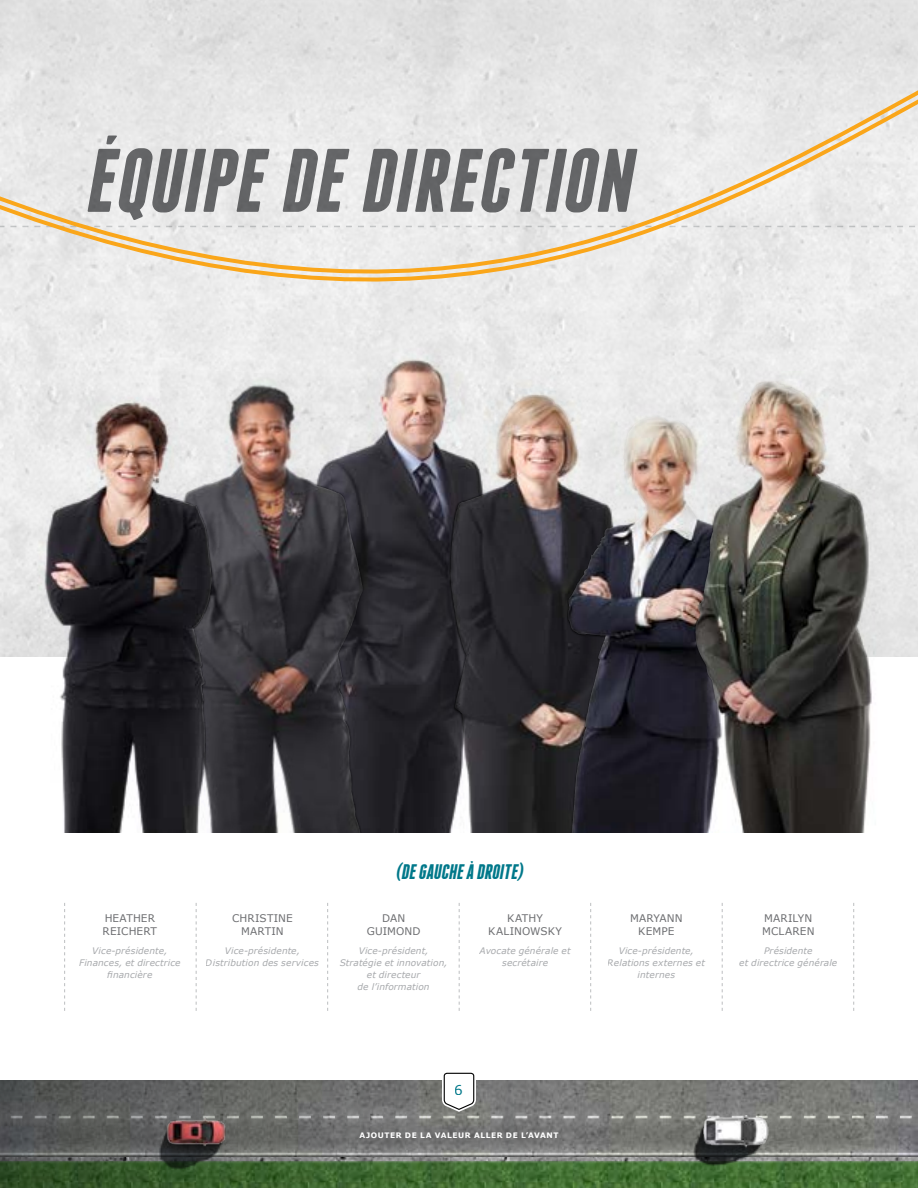
<style>
.page{position:relative;width:918px;height:1188px;background:#fff}
.page>*{position:absolute;margin:0;border:0;box-sizing:border-box;transform-origin:0 0}
.t1{font:italic 700 90px "Franchise";color:#6d6e70}
.t2{font:italic 700 21px "Franchise";color:#00788a}
.t3{font:13.5px "Verdana";color:#00788a}
.t4{font:10.5px/13.5px "Verdana";letter-spacing:.01em;color:#6d6e71;text-align:center}
.t5{font:italic 9px/12px "Verdana";letter-spacing:.01em;color:#a7a9ac;text-align:center}
.t6{font:700 7.5px "Verdana";letter-spacing:.075em;color:#fff}
</style>
<div class="page">
<svg style="left:0;top:1118px;width:918px;height:70px;background:#60705b"></svg>
<svg style="left:0;top:1072px;width:918px;height:46px"></svg>
<div style="left:274px;top:325px;width:229px;height:43px;background:#eaeaea"></div>
<img style="left:375px;top:361px;width:40px;height:7px">
<img style="left:439px;top:354px;width:232px;height:479px">
<img style="left:498px;top:396px;width:40px;height:43px">
<img style="left:541px;top:401px;width:145px;height:432px">
<img style="left:625px;top:418px;width:25px;height:72px">
<img style="left:686px;top:371px;width:194px;height:462px">
<img style="left:737px;top:382px;width:37px;height:63px">
<img style="left:235px;top:368px;width:221px;height:465px">
<img style="left:235px;top:387px;width:25px;height:26px">
<img style="left:17px;top:349px;width:218px;height:484px">
<img style="left:97px;top:403px;width:37px;height:64px">
<div style="left:0;top:289px;width:918px;height:8px;background:#ececec"></div>
<svg style="left:0;top:0;width:918px;height:289px;background:#e7e4e0"></svg>
<svg style="left:64px;top:903px;width:1px;height:108px"></svg>
<svg style="left:853px;top:903px;width:1px;height:108px"></svg>
<svg style="left:196px;top:903px;width:1px;height:108px"></svg>
<svg style="left:327px;top:903px;width:1px;height:108px"></svg>
<svg style="left:459px;top:903px;width:1px;height:108px"></svg>
<svg style="left:590px;top:903px;width:1px;height:108px"></svg>
<svg style="left:722px;top:903px;width:1px;height:108px"></svg>
<img style="left:124px;top:1100px;width:155px;height:88px">
<img style="left:651px;top:1102px;width:167px;height:86px">
<h1 class="t1" style="left:83px;top:136px;width:564px">ÉQUIPE DE DIRECTION</h1>
<p class="t4" style="left:103px;top:911px;width:56px;text-align:left">HEATHER<br>REICHERT</p>
<p class="t5" style="left:79px;top:945px;width:103px">Vice-présidente,<br>Finances, et directrice financière</p>
<p class="t4" style="left:232px;top:911px;width:62px">CHRISTINE<br>MARTIN</p>
<p class="t5" style="left:206px;top:945px;width:115px">Vice-présidente,<br>Distribution des services</p>
<h2 class="t2" style="left:396px;top:861px;width:128px">(DE GAUCHE À DROITE)</h2>
<p class="t4" style="left:367px;top:911px;width:55px">DAN<br>GUIMOND</p>
<p class="t5" style="left:340px;top:945px;width:109px">Vice-président,<br>Stratégie et innovation, et directeur<br>de l’information</p>
<p class="t4" style="left:488px;top:911px;width:75px">KATHY<br>KALINOWSKY</p>
<p class="t5" style="left:480px;top:945px;width:93px">Avocate générale et secrétaire</p>
<p class="t4" style="left:630px;top:911px;width:54px">MARYANN<br>KEMPE</p>
<p class="t5" style="left:608px;top:945px;width:99px">Vice-présidente,<br>Relations externes et internes</p>
<p class="t4" style="left:762px;top:911px;width:54px;text-align:left">MARILYN<br>MCLAREN</p>
<p class="t5" style="left:739px;top:945px;width:100px">Présidente<br>et directrice générale</p>
<h3 class="t3" style="left:455px;top:1081px;width:10px">6</h3>
<p class="t6" style="left:359px;top:1130px;width:201px">AJOUTER DE LA VALEUR ALLER DE L’AVANT</p>
</div>
